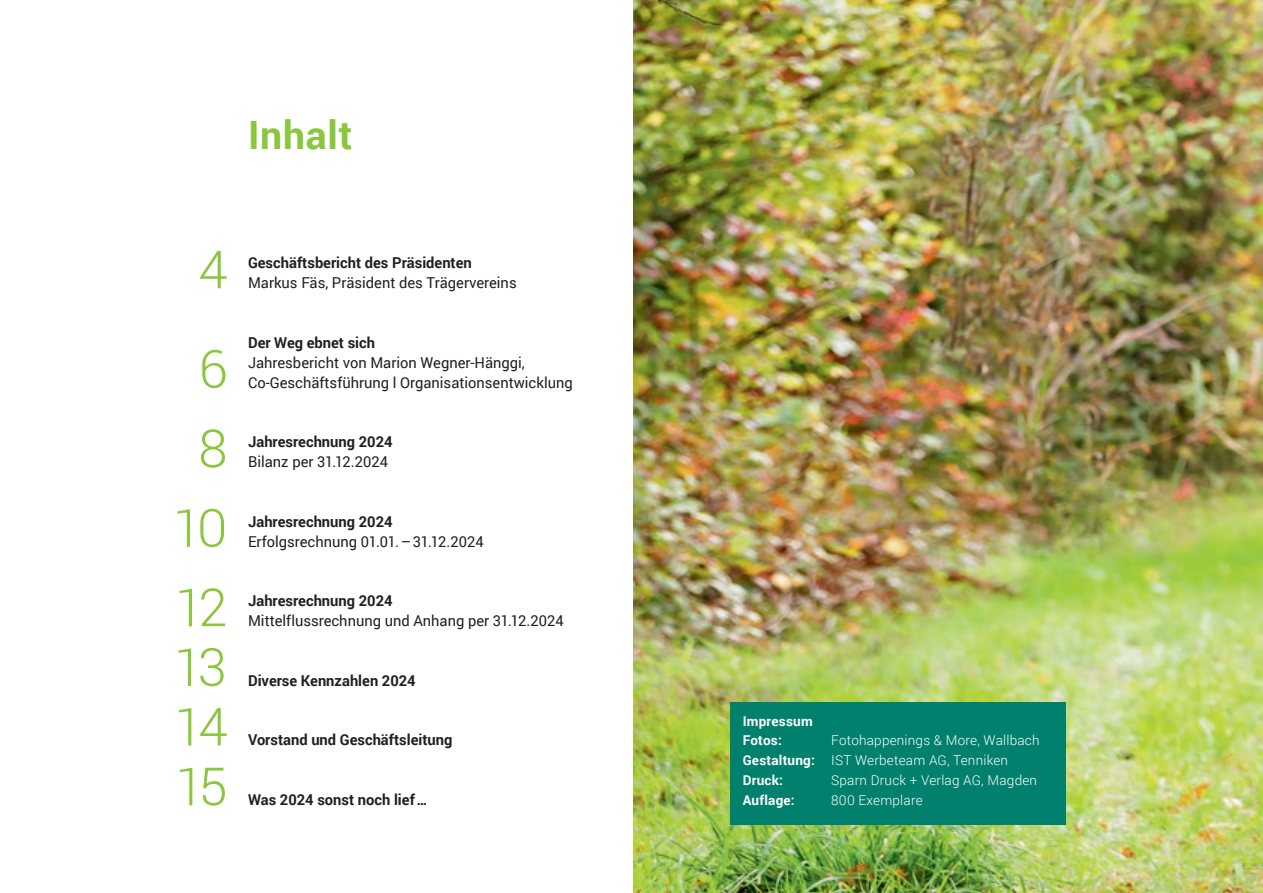
<style>
.page{position:relative;width:1263px;height:893px;background:#fff}
.page>*{position:absolute;margin:0;border:0;box-sizing:border-box;transform-origin:0 0}
.t1{font:300 52.5px/79.5px "Roboto";letter-spacing:-.1em;color:#8bc63e}
.t2{font:700 39px "Roboto";letter-spacing:.02em;color:#8bc63e}
.t3{font:15px/19.8px "Roboto";color:#231f20}
.t4{font:700 15px "Roboto";color:#231f20}
.t5{font:300 13.5px/19.8px "Roboto";letter-spacing:.015em;color:#fff}
.t6{font:700 13.5px/19.8px "Roboto";letter-spacing:.015em;color:#fff}
.s1{font-weight:700}
</style>
<div class="page">
<img style="left:634px;top:0;width:629px;height:893px">
<div style="left:730px;top:702px;width:336px;height:123px;background:#01806d"></div>
<h2 class="t2" style="left:248px;top:108px;width:106px">Inhalt</h2>
<h1 class="t1" style="left:198px;top:218px;width:31px;line-height:99.4px">4<br>6</h1>
<h1 class="t1" style="left:173px;top:407px;width:56px;text-align:center">8<br>10<br>12</h1>
<h1 class="t1" style="left:174px;top:635px;width:55px;line-height:59.7px;text-align:justify">13<br>14<br>15</h1>
<p class="t4" style="left:248px;top:252px;width:225px">Geschäftsbericht des Präsidenten</p>
<p class="t3" style="left:248px;top:272px;width:270px">Markus Fäs, Präsident des Trägervereins</p>
<p class="t4" style="left:248px;top:332px;width:129px">Der Weg ebnet sich</p>
<p class="t3" style="left:248px;top:352px;width:326px">Jahresbericht von Marion Wegner-Hänggi,<br>Co-Geschäftsführung l Organisationsentwicklung</p>
<p class="t4" style="left:248px;top:431px;width:146px">Jahresrechnung 2024</p>
<p class="t3" style="left:248px;top:451px;width:141px">Bilanz per 31.12.2024</p>
<p class="t4" style="left:248px;top:511px;width:146px">Jahresrechnung 2024</p>
<p class="t3" style="left:248px;top:531px;width:237px">Erfolgsrechnung 01.01.–31.12.2024</p>
<p class="t4" style="left:248px;top:590px;width:146px">Jahresrechnung 2024</p>
<p class="t3" style="left:248px;top:610px;width:317px">Mittelflussrechnung und Anhang per 31.12.2024</p>
<p class="t4" style="left:248px;top:670px;width:169px">Diverse Kennzahlen 2024</p>
<p class="t4" style="left:248px;top:729px;width:206px">Vorstand und Geschäftsleitung</p>
<p class="t4" style="left:248px;top:789px;width:181px">Was 2024 sonst noch lief…</p>
<p class="t6" style="left:743px;top:710px;width:71px">Impressum<br>Fotos:</p>
<p class="t5" style="left:743px;top:730px;width:298px;text-indent:89px">Fotohappenings &amp; More, Wallbach<br><span class="s1">Gestaltung:</span> IST Werbeteam AG, Tenniken<br><span class="s1">Druck:</span></p>
<p class="t5" style="left:831px;top:770px;width:207px">Sparn Druck + Verlag AG, Magden</p>
<p class="t6" style="left:743px;top:790px;width:53px">Auflage:</p>
<p class="t5" style="left:831px;top:790px;width:93px">800 Exemplare</p>
</div>
